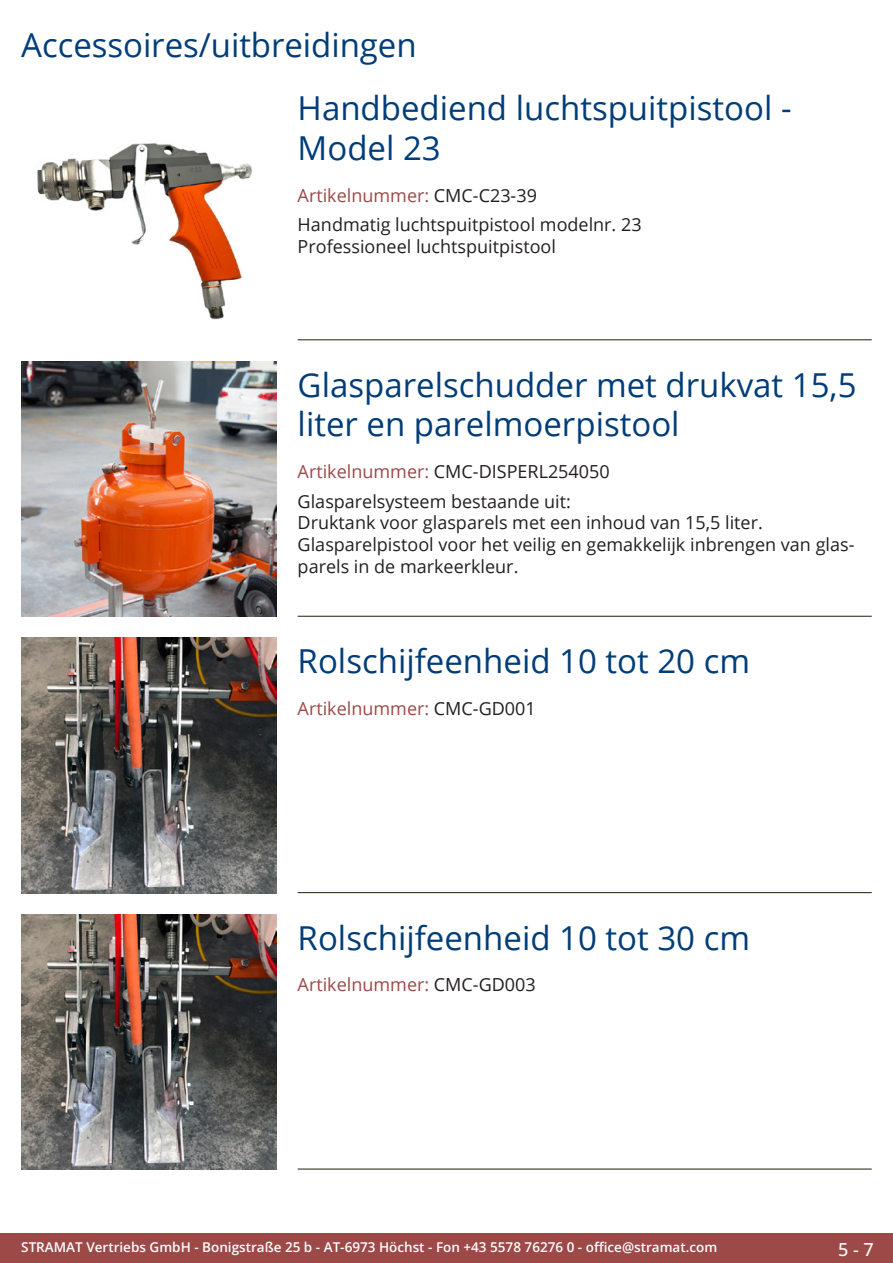
<style>
.page{position:relative;width:893px;height:1263px;background:#fff}
.page>*{position:absolute;margin:0;border:0;box-sizing:border-box;transform-origin:0 0}
.Produkttitel{font:33px/39.6px "Open Sans";color:#003d78}
.RastTitel{font:33px "Open Sans";color:#003d78}
.Beschreibung_Text{font:18px/21.6px "Open Sans";color:#231f20}
.TechDaten_Überschrif{font:18px "Open Sans";color:#9c4948}
.TechDaten_Überschrif-2{font:18px "Open Sans";color:#231f20}
.t1{font:500 18px "Open Sans";color:#fff}
.t2{font:600 13.5px "Open Sans";color:#fff}
.s1{color:#231f20}
.s2{color:#9c4948}
</style>
<div class="page">
<div style="left:0;top:1233px;width:893px;height:30px;background:#9c4948"></div>
<hr style="left:298px;top:340px;width:574px;height:1px;background:#201d08">
<hr style="left:298px;top:616px;width:574px;height:1px;background:#201d08">
<hr style="left:298px;top:892px;width:574px;height:1px;background:#201d08">
<hr style="left:298px;top:1169px;width:574px;height:1px;background:#201d08">
<img style="left:37px;top:143px;width:215px;height:177px">
<img style="left:21px;top:361px;width:255px;height:256px">
<img style="left:21px;top:638px;width:255px;height:255px">
<img style="left:21px;top:914px;width:255px;height:255px">
<p class="RastTitel" style="left:21px;top:22px;width:397px">Accessoires/uitbreidingen</p>
<p class="Produkttitel" style="left:298px;top:88px;width:495px">Handbediend luchtspuitpistool -<br>Model 23</p>
<p class="TechDaten_Überschrif" style="left:298px;top:183px;width:241px">Artikelnummer: <span class="s1">CMC-C23-39</span></p>
<p class="Beschreibung_Text" style="left:298px;top:214px;width:345px">Handmatig luchtspuitpistool modelnr. 23<br>Professioneel luchtspuitpistool</p>
<p class="Produkttitel" style="left:298px;top:364px;width:560px">Glasparelschudder met drukvat 15,5 liter en parelmoerpistool</p>
<p class="TechDaten_Überschrif-2" style="left:298px;top:459px;width:314px"><span class="s2">Artikelnummer:</span> CMC-DISPERL254050</p>
<p class="Beschreibung_Text" style="left:298px;top:490px;width:557px">Glasparelsysteem bestaande uit:<br>Druktank voor glasparels met een inhoud van 15,5 liter.<br>Glasparelpistool voor het veilig en gemakkelijk inbrengen van glas&shy;parels in de markeerkleur.</p>
<p class="Produkttitel" style="left:298px;top:640px;width:454px">Rolschijfeenheid 10 tot 20 cm</p>
<p class="TechDaten_Überschrif" style="left:298px;top:696px;width:240px">Artikelnummer: <span class="s1">CMC-GD001</span></p>
<p class="Produkttitel" style="left:298px;top:917px;width:454px">Rolschijfeenheid 10 tot 30 cm</p>
<p class="TechDaten_Überschrif" style="left:298px;top:972px;width:240px">Artikelnummer: <span class="s1">CMC-GD003</span></p>
<p class="t2" style="left:21px;top:1238px;width:698px">STRAMAT Vertriebs GmbH - Bonigstraße 25 b - AT-6973 Höchst - Fon +43 5578 76276 0 - office@stramat.com</p>
<p class="t1" style="left:838px;top:1237px;width:37px">5 - 7</p>
</div>
